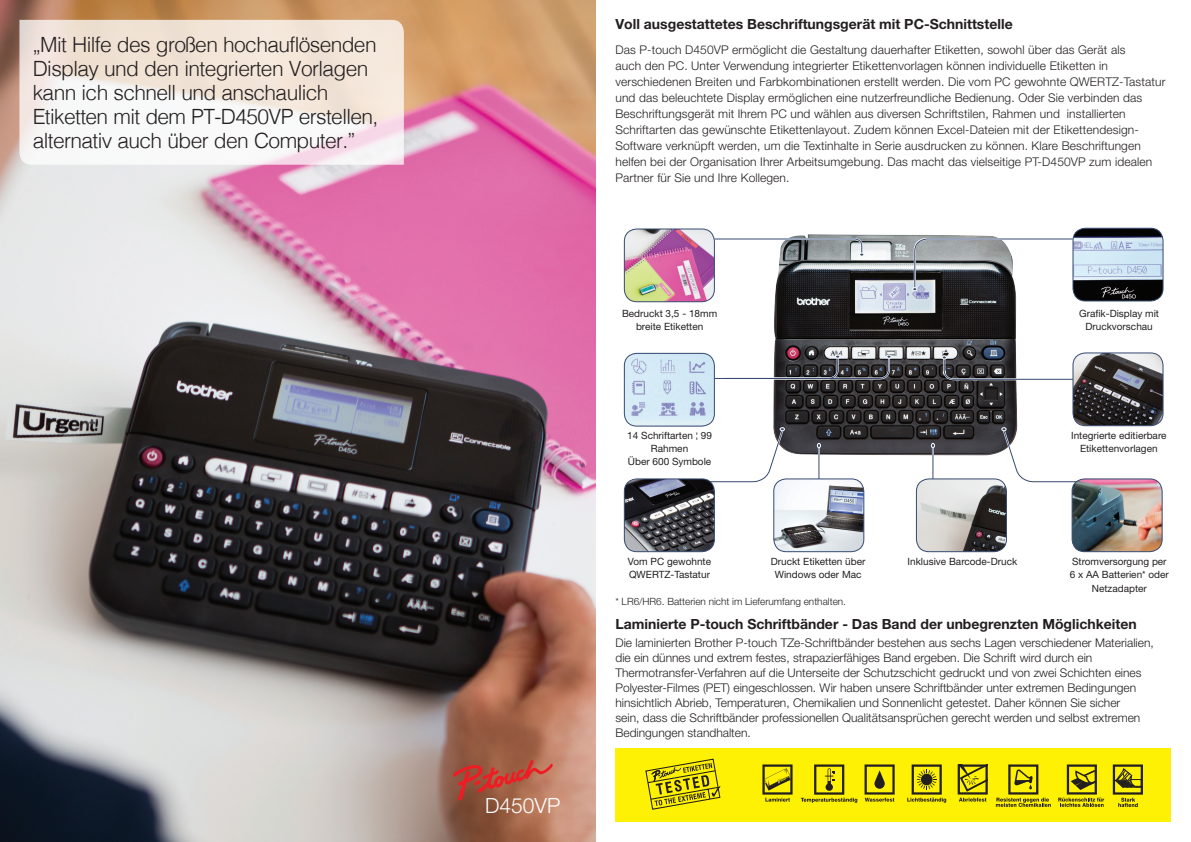
<style>
.page{position:relative;width:1191px;height:842px;background:#fff}
.page>*{position:absolute;margin:0;border:0;box-sizing:border-box;transform-origin:0 0}
.t1{font:300 21px/24px "Helvetica";letter-spacing:-.03em;color:#231f20}
.t2{font:300 21px "Helvetica Neue LT Pro";color:#fff}
.t3{font:700 14px "Helvetica Neue LT Pro";color:#231f20}
.t4{font:300 12px/16px "Helvetica Neue LT Pro";letter-spacing:.01em;color:#231f20}
.t5{font:10px/13px "Helvetica Neue LT Std";color:#231f20;text-align:center}
.t6{font:300 10px "Helvetica Neue LT Pro";color:#231f20}
</style>
<div class="page">
<img style="left:0;top:0;width:595px;height:842px">
<svg style="left:453px;top:760px;width:100px;height:40px;background:#b05542"></svg>
<div style="left:615px;top:748px;width:556px;height:74px;background:#fff103"></div>
<svg style="left:957px;top:764px;width:30px;height:38px"></svg>
<svg style="left:1058px;top:764px;width:46px;height:43px"></svg>
<svg style="left:762px;top:764px;width:30px;height:38px"></svg>
<svg style="left:864px;top:764px;width:30px;height:38px"></svg>
<svg style="left:996px;top:764px;width:54px;height:43px"></svg>
<svg style="left:907px;top:764px;width:39px;height:39px"></svg>
<svg style="left:801px;top:764px;width:56px;height:39px"></svg>
<svg style="left:1112px;top:764px;width:31px;height:43px"></svg>
<svg style="left:645px;top:759px;width:76px;height:51px"></svg>
<svg style="left:19px;top:20px;width:385px;height:145px"></svg>
<img style="left:773px;top:227px;width:325px;height:282px">
<svg style="left:715px;top:237px;width:149px;height:20px"></svg>
<svg style="left:912px;top:237px;width:160px;height:54px"></svg>
<svg style="left:941px;top:355px;width:132px;height:26px"></svg>
<svg style="left:714px;top:355px;width:177px;height:25px"></svg>
<svg style="left:714px;top:426px;width:71px;height:58px"></svg>
<hr style="left:932px;top:443px;width:2px;height:28px;background:#fff">
<hr style="left:932px;top:443px;width:1px;height:36px;background:#354a71">
<svg style="left:931px;top:443px;width:4px;height:5px"></svg>
<hr style="left:818px;top:443px;width:2px;height:28px;background:#fff">
<hr style="left:818px;top:443px;width:1px;height:36px;background:#354a71">
<svg style="left:817px;top:443px;width:4px;height:5px"></svg>
<img style="left:1073px;top:228px;width:90px;height:73px">
<div style="left:1072px;top:228px;width:91px;height:73px;border:1px solid #354a71;border-radius:12px"></div>
<img style="left:624px;top:229px;width:90px;height:73px">
<div style="left:624px;top:228px;width:91px;height:74px;border:1px solid #354a71;border-radius:12px"></div>
<img style="left:624px;top:353px;width:90px;height:73px">
<div style="left:624px;top:353px;width:91px;height:74px;border:1px solid #354a71;border-radius:12px"></div>
<img style="left:1073px;top:353px;width:90px;height:73px">
<div style="left:1072px;top:352px;width:91px;height:74px;border:1px solid #354a71;border-radius:12px"></div>
<img style="left:624px;top:479px;width:90px;height:73px">
<div style="left:624px;top:478px;width:91px;height:74px;border:1px solid #354a71;border-radius:12px"></div>
<img style="left:774px;top:479px;width:90px;height:73px">
<div style="left:773px;top:478px;width:91px;height:74px;border:1px solid #354a71;border-radius:12px"></div>
<img style="left:916px;top:479px;width:90px;height:73px">
<div style="left:916px;top:478px;width:91px;height:74px;border:1px solid #354a71;border-radius:12px"></div>
<svg style="left:1000px;top:426px;width:136px;height:58px"></svg>
<img style="left:1072px;top:479px;width:90px;height:73px">
<div style="left:1071px;top:478px;width:91px;height:74px;border:1px solid #354a71;border-radius:12px"></div>
<p class="t1" style="left:33px;top:31px;width:347px">„Mit Hilfe des großen hochauflösenden Display und den integrierten Vorlagen kann ich schnell und anschaulich Etiketten mit dem PT-D450VP erstellen, alternativ auch über den Computer.”</p>
<p class="t2" style="left:485px;top:792px;width:77px">D450VP</p>
<p class="t3" style="left:615px;top:16px;width:399px">Voll ausgestattetes Beschriftungsgerät mit PC-Schnittstelle</p>
<p class="t4" style="left:615px;top:41px;width:551px">Das P-touch D450VP ermöglicht die Gestaltung dauerhafter Etiketten, sowohl über das Gerät als<br>auch den PC. Unter Verwendung integrierter Etikettenvorlagen können individuelle Etiketten in verschiedenen Breiten und Farbkombinationen erstellt werden. Die vom PC gewohnte QWERTZ-Tastatur und das beleuchtete Display ermöglichen eine nutzerfreundliche Bedienung. Oder Sie verbinden das Beschriftungsgerät mit Ihrem PC und wählen aus diversen Schriftstilen, Rahmen und installierten Schriftarten das gewünschte Etikettenlayout. Zudem können Excel-Dateien mit der Etikettendesign-Software verknüpft werden, um die Textinhalte in Serie ausdrucken zu können. Klare Beschriftungen helfen bei der Organisation Ihrer Arbeitsumgebung. Das macht das vielseitige PT-D450VP zum idealen Partner für Sie und Ihre Kollegen.</p>
<p class="t5" style="left:622px;top:307px;width:97px">Bedruckt 3,5 - 18mm</p>
<p class="t5" style="left:636px;top:320px;width:69px">breite Etiketten</p>
<p class="t5" style="left:1079px;top:307px;width:82px">Grafik-Display mit<br>Druckvorschau</p>
<p class="t5" style="left:627px;top:429px;width:86px">14 Schriftarten ¦ 99<br>Rahmen</p>
<p class="t5" style="left:628px;top:455px;width:85px">Über 600 Symbole</p>
<p class="t5" style="left:1071px;top:429px;width:97px">Integrierte editierbare<br>Etikettenvorlagen</p>
<p class="t5" style="left:628px;top:555px;width:85px;text-align:left">Vom PC gewohnte<br>QWERTZ-Tastatur</p>
<p class="t5" style="left:771px;top:555px;width:96px">Druckt Etiketten über<br>Windows oder Mac</p>
<p class="t5" style="left:907px;top:555px;width:111px">Inklusive Barcode-Druck</p>
<p class="t5" style="left:1069px;top:555px;width:101px">Stromversorgung per<br>6 x AA Batterien* oder<br>Netzadapter</p>
<p class="t6" style="left:615px;top:596px;width:232px">* LR6/HR6. Batterien nicht im Lieferumfang enthalten.</p>
<p class="t3" style="left:615px;top:615px;width:523px">Laminierte P-touch Schriftbänder - Das Band der unbegrenzten Möglichkeiten</p>
<p class="t4" style="left:615px;top:634px;width:540px;line-height:15px">Die laminierten Brother P-touch TZe-Schriftbänder bestehen aus sechs Lagen verschiedener Materialien, die ein dünnes und extrem festes, strapazierfähiges Band ergeben. Die Schrift wird durch ein Thermotransfer-Verfahren auf die Unterseite der Schutzschicht gedruckt und von zwei Schichten eines Polyester-Filmes (PET) eingeschlossen. Wir haben unsere Schriftbänder unter extremen Bedingungen hinsichtlich Abrieb, Temperaturen, Chemikalien und Sonnenlicht getestet. Daher können Sie sicher<br>sein, dass die Schriftbänder professionellen Qualitätsansprüchen gerecht werden und selbst extremen Bedingungen standhalten.</p>
</div>
